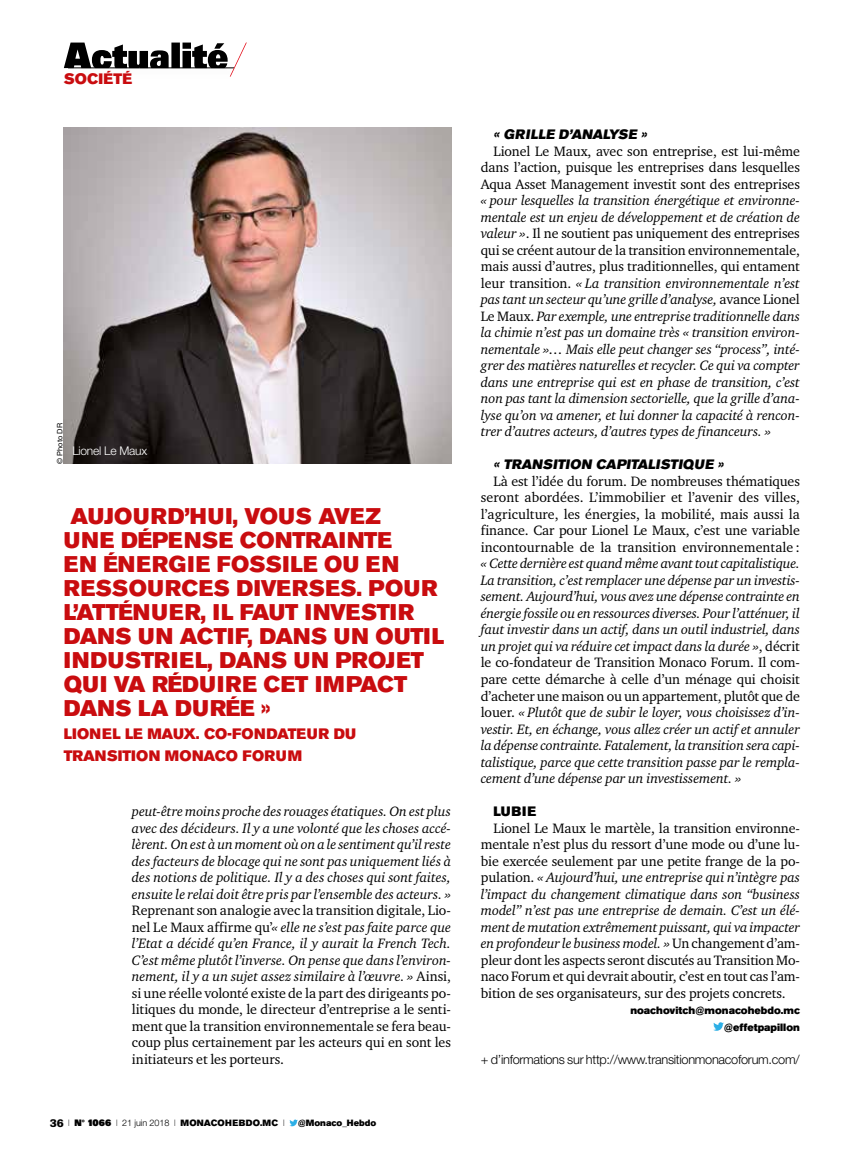
<style>
.page{position:relative;width:851px;height:1149px;background:#fff}
.page>*{position:absolute;margin:0;border:0;box-sizing:border-box;transform-origin:0 0}
.t1{font:22.5px/24px "Akzidenz Grotesk BE Super";letter-spacing:.02em;color:#c90c0f}
.t2{font:15px/22.5px "Akzidenz Grotesk BE Super";letter-spacing:.01em;color:#c90c0f}
.t3{font:italic 13.95px/16.5px "Charter ITC";letter-spacing:-.005em;color:#000;text-align:justify}
.t4{font:13.95px/16.5px "Charter ITC";letter-spacing:-.005em;color:#000;text-align:justify}
.t5{font:italic 13.5px "Akzidenz Grotesk BE Super";color:#000}
.t6{font:13.5px "Akzidenz Grotesk BE Super";letter-spacing:.065em;color:#000}
.t7{font:300 12.75px "Helvetica Neue";letter-spacing:-.02em;color:#000}
.t8{font:300 12px "Helvetica Neue";letter-spacing:-.02em;color:#fff}
.t9{font:10.5px/16.5px "Akzidenz Grotesk BE Super";color:#000;text-align:right}
.t10{font:9px "Akzidenz Grotesk BE Super";letter-spacing:.03em;color:#000}
.t11{font:9px "Akzidenz Grotesk BE Super";color:#000}
.t12{font:7.5px "Helvetica Neue CE";letter-spacing:.005em;color:#000}
.s1{font-style:italic}
.s2{font-family:"Ultimate";font-weight:700;font-size:10.5px}
.s3{font-family:"Helvetica Neue";font-weight:100}
.s4{font-family:"Ultimate";font-weight:800}
.s5{font-family:"Helvetica Neue";font-weight:900}
.s6{font-family:"Helvetica Neue";font-weight:300}
.s7{font-style:normal}
</style>
<div class="page">
<svg style="left:289px;top:1119px;width:9px;height:6px"></svg>
<svg style="left:64px;top:43px;width:183px;height:34px"></svg>
<svg style="left:713px;top:1022px;width:10px;height:8px"></svg>
<img style="left:64px;top:128px;width:387px;height:335px">
<p class="t2" style="left:64px;top:68px;width:70px">SOCIÉTÉ</p>
<p class="t12" style="left:55px;top:463px;width:42px;rotate:-90deg">© Photo DR</p>
<p class="t8" style="left:72px;top:443px;width:76px">Lionel Le Maux</p>
<h1 class="t1" style="left:64px;top:504px;width:381px;text-indent:7px">AUJOURD’HUI, VOUS AVEZ<br>UNE DÉPENSE CONTRAINTE<br>EN ÉNERGIE FOSSILE OU EN<br>RESSOURCES DIVERSES. POUR<br>L’ATTÉNUER, IL FAUT INVESTIR<br>DANS UN ACTIF, DANS UN OUTIL<br>INDUSTRIEL, DANS UN PROJET<br>QUI VA RÉDUIRE CET IMPACT<br>DANS LA DURÉE »</h1>
<p class="t2" style="left:64px;top:722px;width:294px">LIONEL LE MAUX. CO-FONDATEUR DU<br>TRANSITION MONACO FORUM</p>
<p class="t3" style="left:132px;top:802px;width:320px">peut-être moins proche des rouages étatiques. On est plus avec des décideurs. Il y a une volonté que les choses accé&shy;lèrent. On est à un moment où on a le sentiment qu’il reste des facteurs de blocage qui ne sont pas uniquement liés à des notions de politique. Il y a des choses qui sont faites, ensuite le relai doit être pris par l’ensemble des acteurs. »</p>
<p class="t4" style="left:132px;top:901px;width:320px">Reprenant son analogie avec la transition digitale, Lio&shy;nel Le Maux affirme qu’<span class="s1">« elle ne s’est pas faite parce que l’Etat a décidé qu’en France, il y aurait la French Tech.<br>C’est même plutôt l’inverse. On pense que dans l’environ&shy;nement, il y a un sujet assez similaire à l’œuvre. »</span> Ainsi, si une réelle volonté existe de la part des dirigeants po&shy;litiques du monde, le directeur d’entreprise a le senti&shy;ment que la transition environnementale se fera beau&shy;coup plus certainement par les acteurs qui en sont les initiateurs et les porteurs.</p>
<p class="t10" style="left:50px;top:1117px;width:236px"><span class="s2">36</span> <span class="s3">I</span> <span class="s4">N</span><span class="s5">°</span> <span class="s4">1066</span> <span class="s3">I</span> <span class="s6">21 juin 2018</span> <span class="s3">I</span> MONACOHEBDO.MC <span class="s3">I</span></p>
<p class="t11" style="left:298px;top:1117px;width:80px">@Monaco_Hebdo</p>
<p class="t5" style="left:493px;top:126px;width:157px">« GRILLE D’ANALYSE »</p>
<p class="t4" style="left:480px;top:142px;width:320px;text-indent:13px">Lionel Le Maux, avec son entreprise, est lui-même dans l’action, puisque les entreprises dans lesquelles Aqua Asset Management investit sont des entreprises</p>
<p class="t3" style="left:480px;top:192px;width:321px">« pour lesquelles la transition énergétique et environne&shy;mentale est un enjeu de développement et de création de valeur »<span class="s7">. Il ne soutient pas uniquement des entreprises qui se créent autour de la transition environnementale, mais aussi d’autres, plus traditionnelles, qui entament leur transition.</span> « La transition environnementale n’est pas tant un secteur qu’une grille d’analyse, <span class="s7">avance Lionel Le Maux.</span> Par exemple, une entreprise traditionnelle dans la chimie n’est pas un domaine très « transition environ&shy;nementale »… Mais elle peut changer ses “process”, inté&shy;grer des matières naturelles et recycler. Ce qui va compter dans une entreprise qui est en phase de transition, c’est non pas tant la dimension sectorielle, que la grille d’ana&shy;lyse qu’on va amener, et lui donner la capacité à rencon&shy;trer d’autres acteurs, d’autres types de financeurs. »</p>
<p class="t5" style="left:493px;top:456px;width:234px">« TRANSITION CAPITALISTIQUE »</p>
<p class="t4" style="left:480px;top:472px;width:321px;text-indent:13px">Là est l’idée du forum. De nombreuses thématiques seront abordées. L’immobilier et l’avenir des villes, l’agriculture, les énergies, la mobilité, mais aussi la finance. Car pour Lionel Le Maux, c’est une variable incontournable de la transition environnementale :</p>
<p class="t3" style="left:480px;top:555px;width:321px">« Cette dernière est quand même avant tout capitalistique.<br>La transition, c’est remplacer une dépense par un investis&shy;sement. Aujourd’hui, vous avez une dépense contrainte en énergie fossile ou en ressources diverses. Pour l’atténuer, il faut investir dans un actif, dans un outil industriel, dans un projet qui va réduire cet impact dans la durée »<span class="s7">, décrit le co-fondateur de Transition Monaco Forum. Il com&shy;pare cette démarche à celle d’un ménage qui choisit d’acheter une maison ou un appartement, plutôt que de louer.</span> « Plutôt que de subir le loyer, vous choisissez d’in&shy;vestir. Et, en échange, vous allez créer un actif et annuler la dépense contrainte. Fatalement, la transition sera capi&shy;talistique, parce que cette transition passe par le rempla&shy;cement d’une dépense par un investissement. »</p>
<p class="t6" style="left:493px;top:803px;width:44px">LUBIE</p>
<p class="t4" style="left:480px;top:819px;width:321px;text-indent:13px">Lionel Le Maux le martèle, la transition environne&shy;mentale n’est plus du ressort d’une mode ou d’une lu&shy;bie exercée seulement par une petite frange de la po&shy;pulation. <span class="s1">« Aujourd’hui, une entreprise qui n’intègre pas l’impact du changement climatique dans son “business model” n’est pas une entreprise de demain. C’est un élé&shy;ment de mutation extrêmement puissant, qui va impacter en profondeur le business model. »</span> Un changement d’am&shy;pleur dont les aspects seront discutés au Transition Mo&shy;naco Forum et qui devrait aboutir, c’est en tout cas l’am&shy;bition de ses organisateurs, sur des projets concrets.</p>
<p class="t9" style="left:630px;top:1002px;width:171px">noachovitch@monacohebdo.mc @effetpapillon</p>
<p class="t7" style="left:480px;top:1051px;width:320px">+ d’informations sur http://www.transitionmonacoforum.com/</p>
</div>
